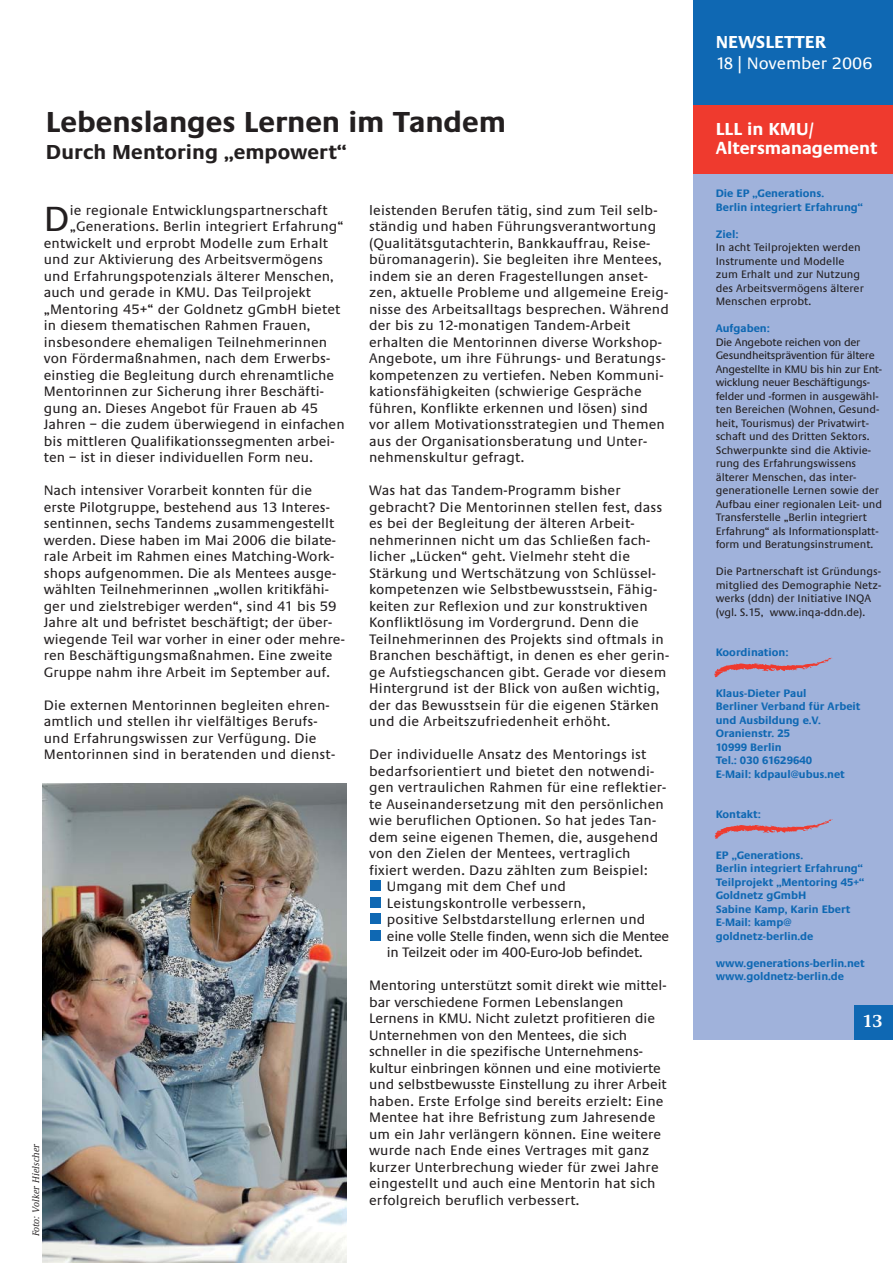
<style>
.page{position:relative;width:893px;height:1263px;background:#fff}
.page>*{position:absolute;margin:0;border:0;box-sizing:border-box;transform-origin:0 0}
.t1{font:36.3px "Praxis EF";color:#231f20}
.t2{font:700 30px "Praxis EF";color:#231f20}
.t3{font:700 21px "Praxis EF";letter-spacing:.005em;color:#231f20}
.t4{font:700 18px/19.5px "Praxis EF";color:#fff}
.t5{font:600 18px "Demos EF";color:#fff}
.t6{font:17.25px "Praxis EF";color:#fff}
.t7{font:14.25px/16.5px "Praxis EF";letter-spacing:.01em;color:#231f20}
.t8{font:14.25px "Praxis EF";letter-spacing:-.02em;color:#231f20}
.t9{font:11.25px/13.5px "Praxis EF";letter-spacing:-.005em;color:#231f20}
.t10{font:700 11.25px/13.5px "Praxis EF";color:#0f68b3}
.t11{font:italic 500 9.75px "Demos EF";letter-spacing:.005em;color:#231f20}
</style>
<div class="page">
<div style="left:693px;top:157px;width:200px;height:883px;background:#a0b2db"></div>
<div style="left:693px;top:0;width:200px;height:105px;background:#0f68b3"></div>
<div style="left:693px;top:105px;width:200px;height:68px;background:#ef3a2e"></div>
<div style="left:854px;top:1006px;width:39px;height:34px;background:#0f68b3"></div>
<div style="left:371px;top:930px;width:10px;height:11px;background:#0f68b3"></div>
<div style="left:371px;top:913px;width:10px;height:11px;background:#0f68b3"></div>
<div style="left:371px;top:897px;width:10px;height:11px;background:#0f68b3"></div>
<div style="left:371px;top:880px;width:10px;height:11px;background:#0f68b3"></div>
<svg style="left:714px;top:657px;width:118px;height:20px"></svg>
<svg style="left:714px;top:819px;width:118px;height:20px"></svg>
<img style="left:42px;top:783px;width:304px;height:480px">
<h2 class="t2" style="left:46px;top:111px;width:462px">Lebenslanges Lernen im Tandem</h2>
<h3 class="t3" style="left:46px;top:144px;width:302px">Durch Mentoring „empowert“</h3>
<h1 class="t1" style="left:44px;top:205px;width:27px">D</h1>
<p class="t7" style="left:70px;top:202px;width:259px">ie regionale Entwicklungspartnerschaft</p>
<p class="t7" style="left:70px;top:219px;width:275px">„Generations. Berlin integriert Erfahrung“</p>
<p class="t7" style="left:44px;top:235px;width:286px">entwickelt und erprobt Modelle zum Erhalt</p>
<p class="t7" style="left:44px;top:252px;width:281px">und zur Aktivierung des Arbeitsvermögens</p>
<p class="t7" style="left:44px;top:268px;width:291px">und Erfahrungspotenzials älterer Menschen,</p>
<p class="t7" style="left:44px;top:285px;width:269px">auch und gerade in KMU. Das Teilprojekt</p>
<p class="t7" style="left:44px;top:301px;width:298px">„Mentoring 45+“ der Goldnetz gGmbH bietet</p>
<p class="t7" style="left:44px;top:318px;width:268px">in diesem thematischen Rahmen Frauen,</p>
<p class="t7" style="left:44px;top:334px;width:285px">insbesondere ehemaligen Teilnehmerinnen</p>
<p class="t7" style="left:44px;top:351px;width:288px">von Fördermaßnahmen, nach dem Erwerbs-</p>
<p class="t7" style="left:44px;top:367px;width:292px">einstieg die Begleitung durch ehrenamtliche</p>
<p class="t7" style="left:44px;top:384px;width:282px">Mentorinnen zur Sicherung ihrer Beschäfti-</p>
<p class="t7" style="left:44px;top:400px;width:276px">gung an. Dieses Angebot für Frauen ab 45</p>
<p class="t7" style="left:44px;top:417px;width:302px">Jahren – die zudem überwiegend in einfachen</p>
<p class="t7" style="left:44px;top:433px;width:292px">bis mittleren Qualifikationssegmenten arbei-</p>
<p class="t7" style="left:44px;top:450px;width:270px">ten – ist in dieser individuellen Form neu.</p>
<p class="t7" style="left:44px;top:483px;width:302px">Nach intensiver Vorarbeit konnten für die erste Pilotgruppe, bestehend aus 13 Interes&shy;sentinnen, sechs Tandems zusammengestellt werden. Diese haben im Mai 2006 die bilate&shy;rale Arbeit im Rahmen eines Matching-Work&shy;shops aufgenommen. Die als Mentees ausge&shy;wählten Teilnehmerinnen „wollen kritikfähi&shy;ger und zielstrebiger werden“, sind 41 bis 59<br>Jahre alt und befristet beschäftigt; der über&shy;wiegende Teil war vorher in einer oder mehre&shy;ren Beschäftigungsmaßnahmen. Eine zweite Gruppe nahm ihre Arbeit im September auf.</p>
<p class="t7" style="left:44px;top:697px;width:293px">Die externen Mentorinnen begleiten ehren&shy;amtlich und stellen ihr vielfältiges Berufs&shy;und Erfahrungswissen zur Verfügung. Die Mentorinnen sind in beratenden und dienst-</p>
<p class="t11" style="left:32px;top:1236px;width:94px;rotate:-90deg">Foto: Volker Hielscher</p>
<p class="t7" style="left:369px;top:202px;width:301px">leistenden Berufen tätig, sind zum Teil selb&shy;ständig und haben Führungsverantwortung (Qualitätsgutachterin, Bankkauffrau, Reise&shy;büromanagerin). Sie begleiten ihre Mentees, indem sie an deren Fragestellungen anset&shy;zen, aktuelle Probleme und allgemeine Ereig&shy;nisse des Arbeitsalltags besprechen. Während der bis zu 12-monatigen Tandem-Arbeit erhalten die Mentorinnen diverse Workshop-Angebote, um ihre Führungs- und Beratungs&shy;kompetenzen zu vertiefen. Neben Kommuni&shy;kationsfähigkeiten (schwierige Gespräche führen, Konflikte erkennen und lösen) sind vor allem Motivationsstrategien und Themen aus der Organisationsberatung und Unter&shy;nehmenskultur gefragt.</p>
<p class="t7" style="left:369px;top:483px;width:301px">Was hat das Tandem-Programm bisher gebracht? Die Mentorinnen stellen fest, dass es bei der Begleitung der älteren Arbeit&shy;nehmerinnen nicht um das Schließen fach&shy;licher „Lücken“ geht. Vielmehr steht die Stärkung und Wertschätzung von Schlüssel&shy;kompetenzen wie Selbstbewusstsein, Fähig&shy;keiten zur Reflexion und zur konstruktiven Konfliktlösung im Vordergrund. Denn die Teilnehmerinnen des Projekts sind oftmals in Branchen beschäftigt, in denen es eher gerin&shy;ge Aufstiegschancen gibt. Gerade vor diesem Hintergrund ist der Blick von außen wichtig, der das Bewusstsein für die eigenen Stärken und die Arbeitszufriedenheit erhöht.</p>
<p class="t7" style="left:369px;top:747px;width:279px">Der individuelle Ansatz des Mentorings ist</p>
<p class="t7" style="left:369px;top:763px;width:287px">bedarfsorientiert und bietet den notwendi-</p>
<p class="t7" style="left:369px;top:780px;width:299px">gen vertraulichen Rahmen für eine reflektier-</p>
<p class="t7" style="left:369px;top:796px;width:296px">te Auseinandersetzung mit den persönlichen</p>
<p class="t7" style="left:369px;top:813px;width:288px">wie beruflichen Optionen. So hat jedes Tan-</p>
<p class="t7" style="left:369px;top:829px;width:291px">dem seine eigenen Themen, die, ausgehend</p>
<p class="t7" style="left:369px;top:846px;width:263px">von den Zielen der Mentees, vertraglich</p>
<p class="t7" style="left:369px;top:862px;width:280px">fixiert werden. Dazu zählten zum Beispiel:</p>
<p class="t7" style="left:387px;top:879px;width:180px">Umgang mit dem Chef und</p>
<p class="t7" style="left:387px;top:895px;width:200px">Leistungskontrolle verbessern,</p>
<p class="t7" style="left:387px;top:912px;width:260px">positive Selbstdarstellung erlernen und</p>
<p class="t8" style="left:387px;top:930px;width:284px">eine volle Stelle finden, wenn sich die Mentee</p>
<p class="t8" style="left:387px;top:947px;width:257px">in Teilzeit oder im 400-Euro-Job befindet.</p>
<p class="t7" style="left:369px;top:978px;width:299px">Mentoring unterstützt somit direkt wie mittel&shy;bar verschiedene Formen Lebenslangen Lernens in KMU. Nicht zuletzt profitieren die Unternehmen von den Mentees, die sich schneller in die spezifische Unternehmens&shy;kultur einbringen können und eine motivierte und selbstbewusste Einstellung zu ihrer Arbeit haben. Erste Erfolge sind bereits erzielt: Eine Mentee hat ihre Befristung zum Jahresende um ein Jahr verlängern können. Eine weitere wurde nach Ende eines Vertrages mit ganz kurzer Unterbrechung wieder für zwei Jahre eingestellt und auch eine Mentorin hat sich erfolgreich beruflich verbessert.</p>
<p class="t4" style="left:716px;top:33px;width:112px">NEWSLETTER</p>
<p class="t6" style="left:716px;top:57px;width:158px">18| November 2006</p>
<p class="t4" style="left:716px;top:120px;width:163px">LLL in KMU/<br>Altersmanagement</p>
<p class="t10" style="left:716px;top:187px;width:149px">Die EP „Generations.<br>Berlin integriert Erfahrung“</p>
<p class="t10" style="left:716px;top:228px;width:24px">Ziel:</p>
<p class="t9" style="left:716px;top:241px;width:150px">In acht Teilprojekten werden<br>Instrumente und Modelle zum Erhalt und zur Nutzung des Arbeitsvermögens älterer<br>Menschen erprobt.</p>
<p class="t10" style="left:716px;top:322px;width:55px">Aufgaben:</p>
<p class="t9" style="left:716px;top:336px;width:168px">Die Angebote reichen von der<br>Gesundheitsprävention für ältere<br>Angestellte in KMU bis hin zur Ent&shy;wicklung neuer Beschäftigungs&shy;felder und -formen in ausgewähl&shy;ten Bereichen (Wohnen, Gesund&shy;heit, Tourismus) der Privatwirt&shy;schaft und des Dritten Sektors.<br>Schwerpunkte sind die Aktivie&shy;rung des Erfahrungswissens älterer Menschen, das inter&shy;generationelle Lernen sowie der<br>Aufbau einer regionalen Leit- und<br>Transferstelle „Berlin integriert<br>Erfahrung“ als Informationsplatt&shy;form und Beratungsinstrument.</p>
<p class="t9" style="left:716px;top:565px;width:167px">Die Partnerschaft ist Gründungs&shy;mitglied des Demographie Netz&shy;werks (ddn) der Initiative INQA (vgl. S.15, www.inqa-ddn.de).</p>
<p class="t10" style="left:716px;top:646px;width:74px">Koordination:</p>
<p class="t10" style="left:716px;top:687px;width:146px">Klaus-Dieter Paul<br>Berliner Verband für Arbeit und Ausbildung e.V.<br>Oranienstr. 25<br>10999 Berlin<br>Tel.: 030 61629640<br>E-Mail: kdpaul@ubus.net</p>
<p class="t10" style="left:716px;top:808px;width:46px">Kontakt:</p>
<p class="t10" style="left:716px;top:849px;width:150px">EP „Generations.<br>Berlin integriert Erfahrung“<br>Teilprojekt „Mentoring 45+“<br>Goldnetz gGmbH<br>Sabine Kamp, Karin Ebert<br>E-Mail: kamp@ goldnetz-berlin.de</p>
<p class="t10" style="left:716px;top:957px;width:150px">www.generations-berlin.net www.goldnetz-berlin.de</p>
<p class="t5" style="left:862px;top:1014px;width:22px">13</p>
</div>
